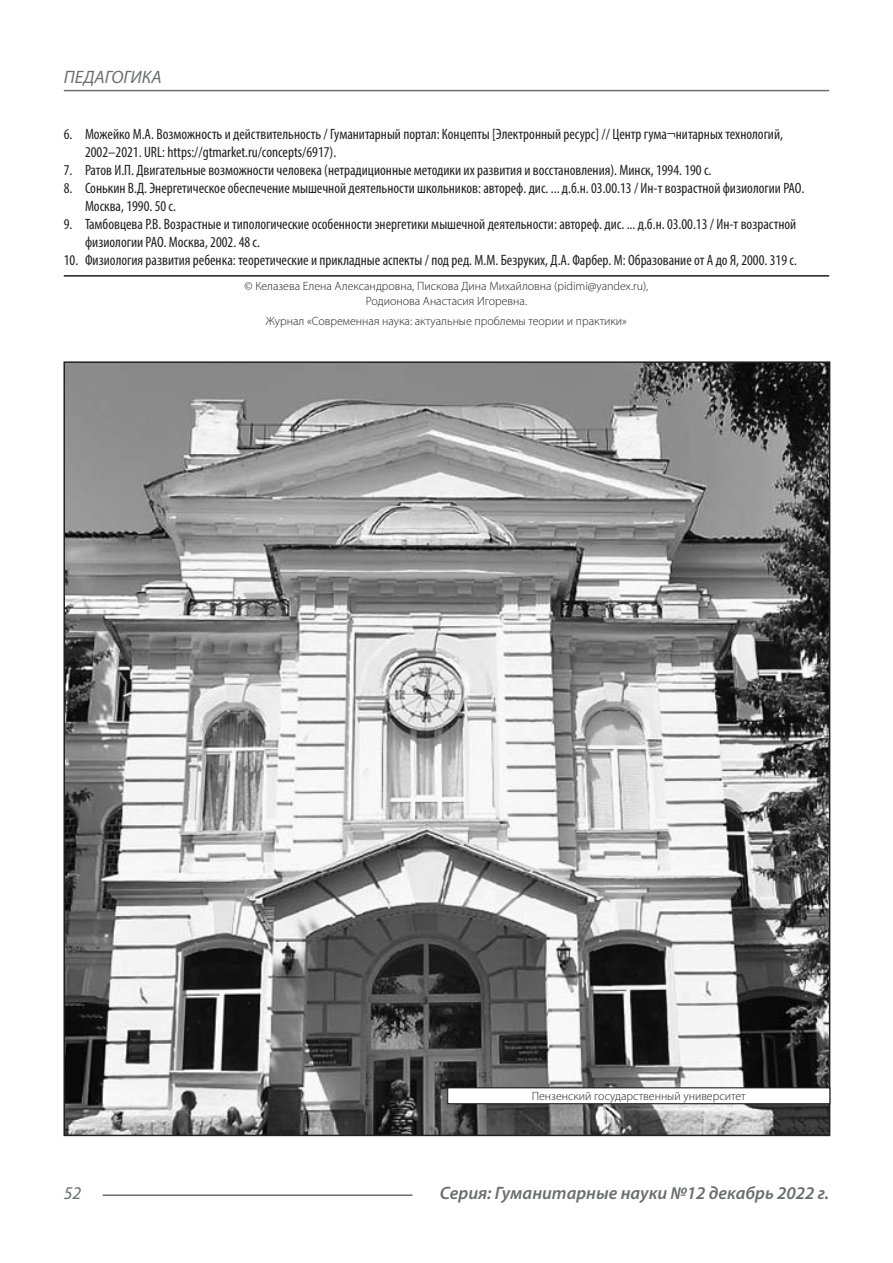
<style>
.page{position:relative;width:893px;height:1263px;background:#fff}
.page>*{position:absolute;margin:0;border:0;box-sizing:border-box;transform-origin:0 0}
.t1{font:italic 600 18px "Myriad Pro";color:#6c6d70}
.t2{font:italic 18px "Myriad Pro";color:#6c6d70}
.t3{font:condensed 15px/18px "Myriad Pro";color:#231f20}
.Автор_копирайт{font:300 12px "Myriad Pro";color:#231f20}
</style>
<div class="page">
<hr style="left:103px;top:1194px;width:309px;height:2px;background:#6c6d70">
<hr style="left:64px;top:90px;width:765px;height:1px;background:#6c6d70">
<hr style="left:64px;top:275px;width:765px;height:2px;background:#231f20">
<img style="left:66px;top:364px;width:761px;height:769px">
<div style="left:448px;top:1088px;width:382px;height:16px;background:#fff"></div>
<div style="left:447px;top:1087px;width:383px;height:17px;border:1px solid #231f20"></div>
<p class="t2" style="left:64px;top:66px;width:100px">ПЕДАГОГИКА</p>
<p class="t3" style="left:85px;top:125px;width:699px;text-indent:-21px">6. Можейко М.А. Возможность и действительность / Гуманитарный портал: Концепты [Электронный ресурс] // Центр гума¬нитарных технологий,<br>2002–2021. URL: https://gtmarket.ru/concepts/6917).</p>
<p class="t3" style="left:64px;top:161px;width:649px">7. Ратов И.П. Двигательные возможности человека (нетрадиционные методики их развития и восстановления). Минск, 1994. 190 с.</p>
<p class="t3" style="left:85px;top:179px;width:721px;text-indent:-21px">8. Сонькин В.Д. Энергетическое обеспечение мышечной деятельности школьников: автореф. дис. ... д.б.н. 03.00.13 / Ин-т возрастной физиологии РАО.<br>Москва, 1990. 50 с.</p>
<p class="t3" style="left:85px;top:215px;width:713px;text-indent:-21px">9. Тамбовцева Р.В. Возрастные и типологические особенности энергетики мышечной деятельности: автореф. дис. ... д.б.н. 03.00.13 / Ин-т возрастной физиологии РАО. Москва, 2002. 48 с.</p>
<p class="t3" style="left:64px;top:251px;width:735px">10. Физиология развития ребенка: теоретические и прикладные аспекты / под ред. М.М. Безруких, Д.А. Фарбер. М: Образование от А до Я, 2000. 319 с.</p>
<p class="Автор_копирайт" style="left:245px;top:279px;width:405px">© Келазева Елена Александровна, Пискова Дина Михайловна (pidimi@yandex.ru),</p>
<p class="Автор_копирайт" style="left:366px;top:293px;width:163px">Родионова Анастасия Игоревна.</p>
<p class="Автор_копирайт" style="left:266px;top:314px;width:363px">Журнал «Современная наука: актуальные проблемы теории и практики»</p>
<p class="Автор_копирайт" style="left:532px;top:1089px;width:216px">Пензенский государственный университет</p>
<p class="t2" style="left:64px;top:1182px;width:19px">52</p>
<p class="t1" style="left:440px;top:1182px;width:391px">Серия: Гуманитарные науки №12 декабрь 2022 г.</p>
</div>
